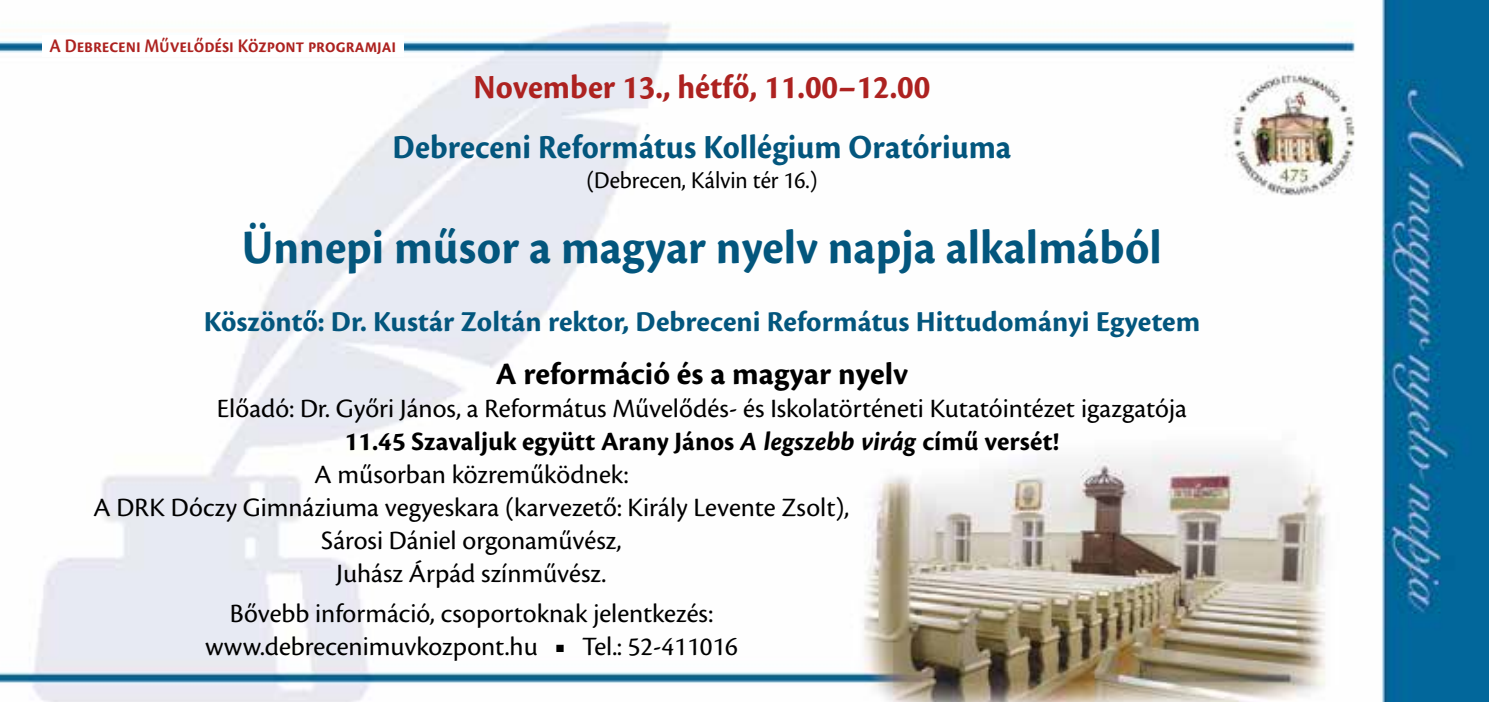
<style>
.page{position:relative;width:1489px;height:702px;background:#fff}
.page>*{position:absolute;margin:0;border:0;box-sizing:border-box;transform-origin:0 0}
.t1{font:700 50px "Cronos Pro";color:#03567d;scale:.95 1}
.t2{font:700 35px "Cronos Pro";letter-spacing:.005em;color:#03567d;scale:.95 1}
.t3{font:700 35px "Cronos Pro";color:#ad2220;scale:.95 1}
.t4{font:700 32.5px "Cronos Pro";letter-spacing:.005em;color:#000}
.t5{font:700 30px "Cronos Pro";letter-spacing:.005em;color:#03567d}
.t6{font:27.5px/33px "Cronos Pro";color:#000;text-align:center}
.t7{font:700 27.5px "Cronos Pro";color:#000}
.t8{font:25px "Cronos Pro";color:#000;scale:.95 1}
.t9{font:600 20px "Cronos Pro";letter-spacing:-.005em;color:#ad2220;scale:.9 1}
.s1{font-style:italic}
</style>
<div class="page">
<img style="left:0;top:0;width:1488px;height:702px">
<div style="left:43px;top:35px;width:361px;height:22px;background:#fff"></div>
<p class="t9" style="left:50px;top:34px;width:386px">A Debreceni Művelődési Központ programjai</p>
<p class="t3" style="left:473px;top:67px;width:482px">November 13., hétfő, 11.00–12.00</p>
<p class="t2" style="left:392px;top:127px;width:652px">Debreceni Református Kollégium Oratóriuma</p>
<p class="t8" style="left:586px;top:166px;width:245px">(Debrecen, Kálvin tér 16.)</p>
<h1 class="t1" style="left:242px;top:219px;width:969px">Ünnepi műsor a magyar nyelv napja alkalmából</h1>
<p class="t5" style="left:204px;top:304px;width:997px">Köszöntő: Dr. Kustár Zoltán rektor, Debreceni Református Hittudományi Egyetem</p>
<p class="t4" style="left:496px;top:355px;width:413px">A reformáció és a magyar nyelv</p>
<p class="t6" style="left:217px;top:392px;width:971px">Előadó: Dr. Győri János, a Református Művelődés- és Iskolatörténeti Kutatóintézet igazgatója</p>
<p class="t7" style="left:344px;top:426px;width:716px">11.45 Szavaljuk együtt Arany János <span class="s1">A legszebb virág</span> című versét!</p>
<p class="t6" style="left:314px;top:458px;width:315px">A műsorban közreműködnek:</p>
<p class="t6" style="left:94px;top:491px;width:757px">A DRK Dóczy Gimnáziuma vegyeskara (karvezető: Király Levente Zsolt),</p>
<p class="t6" style="left:321px;top:524px;width:302px">Sárosi Dániel orgonaművész,</p>
<p class="t6" style="left:336px;top:557px;width:271px">Juhász Árpád színművész.</p>
<p class="t6" style="left:205px;top:597px;width:534px">Bővebb információ, csoportoknak jelentkezés: www.debrecenimuvkozpont.hu ■ Tel.: 52-411016</p>
</div>
